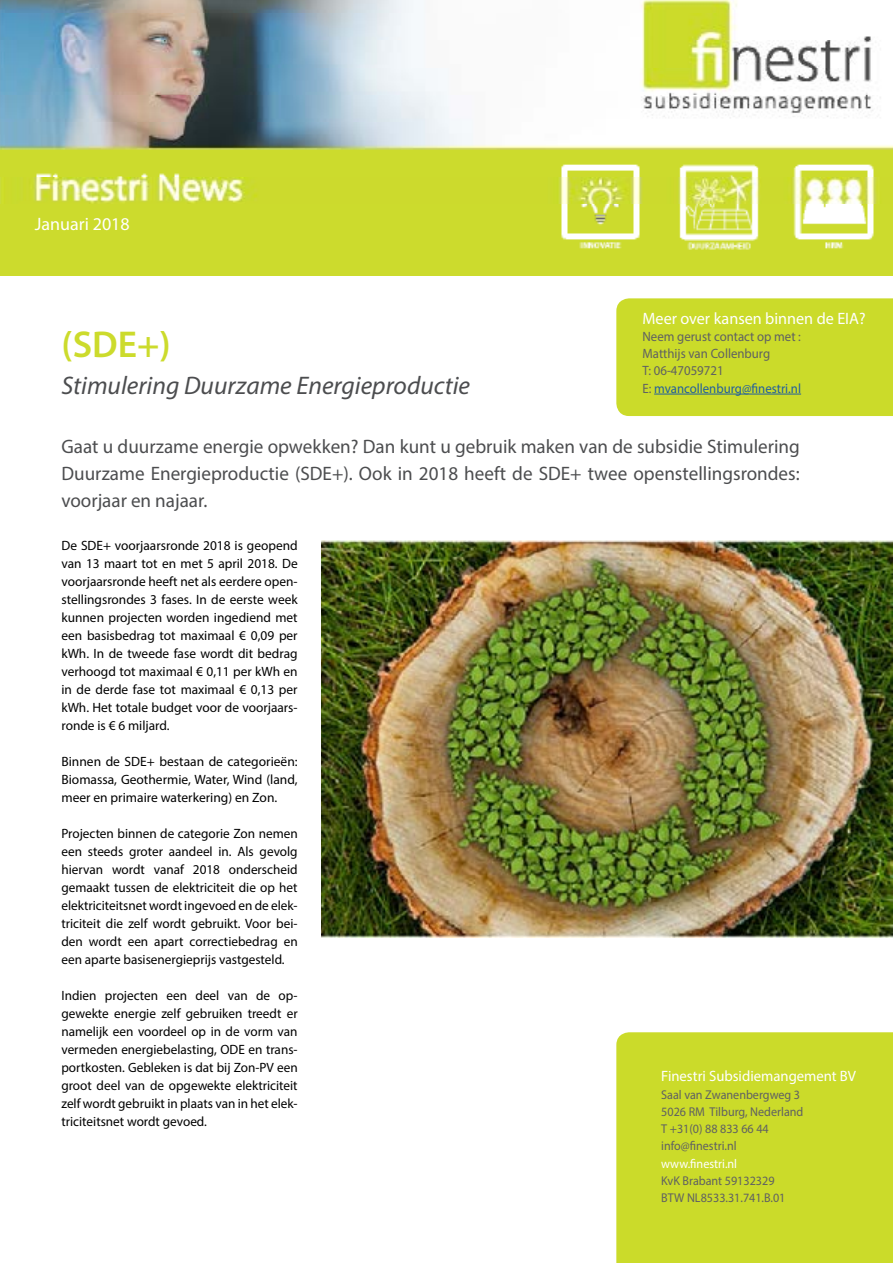
<style>
.page{position:relative;width:893px;height:1263px;background:#fff}
.page>*{position:absolute;margin:0;border:0;box-sizing:border-box;transform-origin:0 0}
.t1{font:600 37.5px "Myriad Pro";color:#ccdb2c}
.t2{font:italic 25.5px "Myriad Pro";color:#4c4d4f}
.t3{font:19.5px/27px "Myriad Pro";color:#4c4d4f;text-align:justify}
.t4{font:18px "Myriad Pro";color:#fff}
.t5{font:16.5px "Myriad Pro";color:#fff}
.t6{font:15px "Myriad Pro";color:#fff}
.t7{font:13.5px/18px "Myriad Pro";color:#000;text-align:justify}
.t8{font:13.5px/17.2px "Myriad Pro";color:#5f6062;scale:.95 1}
.t9{font:12.75px/17.2px "Myriad Pro";color:#5f6062;scale:.95 1}
.t10{font:12.75px "Myriad Pro";color:#fff;scale:.95 1}
.s1{color:#215e9e}
</style>
<div class="page">
<img style="left:0;top:0;width:893px;height:276px">
<div style="left:616px;top:1032px;width:277px;height:231px;background:#cbdb2a"></div>
<img style="left:322px;top:540px;width:571px;height:398px">
<div style="left:616px;top:298px;width:277px;height:118px;background:#cbdb2a"></div>
<hr style="left:654px;top:394px;width:147px;height:1px;background:#215e9e">
<h3 class="t4" style="left:35px;top:213px;width:96px">Januari 2018</h3>
<h1 class="t1" style="left:61px;top:320px;width:111px">(SDE+)</h1>
<h2 class="t2" style="left:61px;top:370px;width:410px">Stimulering Duurzame Energieproductie</h2>
<p class="t5" style="left:642px;top:308px;width:225px">Meer over kansen binnen de EIA?</p>
<p class="t8" style="left:642px;top:328px;width:168px">Neem gerust contact op met :<br>Matthijs van Collenburg<br>T: 06-47059721<br>E: <span class="s1">mvancollenburg@finestri.nl</span></p>
<h3 class="t3" style="left:61px;top:432px;width:740px">Gaat u duurzame energie opwekken? Dan kunt u gebruik maken van de subsidie Stimulering Duurzame Energieproductie (SDE+). Ook in 2018 heeft de SDE+ twee openstellingsrondes: voorjaar en najaar.</h3>
<p class="t7" style="left:61px;top:536px;width:238px">De SDE+ voorjaarsronde 2018 is geopend van 13 maart tot en met 5 april 2018. De voorjaarsronde heeft net als eerdere open&shy;stellingsrondes 3 fases. In de eerste week kunnen projecten worden ingediend met een basisbedrag tot maximaal € 0,09 per kWh. In de tweede fase wordt dit bedrag verhoogd tot maximaal € 0,11 per kWh en in de derde fase tot maximaal € 0,13 per kWh. Het totale budget voor de voorjaars&shy;ronde is € 6 miljard.</p>
<p class="t7" style="left:61px;top:752px;width:238px">Binnen de SDE+ bestaan de categorieën:<br>Biomassa, Geothermie, Water, Wind (land, meer en primaire waterkering) en Zon.</p>
<p class="t7" style="left:61px;top:824px;width:238px">Projecten binnen de categorie Zon nemen een steeds groter aandeel in. Als gevolg hiervan wordt vanaf 2018 onderscheid gemaakt tussen de elektriciteit die op het elektriciteitsnet wordt ingevoed en de elek&shy;triciteit die zelf wordt gebruikt. Voor bei&shy;den wordt een apart correctiebedrag en een aparte basisenergieprijs vastgesteld.</p>
<p class="t7" style="left:61px;top:986px;width:238px">Indien projecten een deel van de op&shy;gewekte energie zelf gebruiken treedt er namelijk een voordeel op in de vorm van vermeden energiebelasting, ODE en trans&shy;portkosten. Gebleken is dat bij Zon-PV een groot deel van de opgewekte elektriciteit zelf wordt gebruikt in plaats van in het elek&shy;triciteitsnet wordt gevoed.</p>
<p class="t6" style="left:661px;top:1067px;width:196px">Finestri Subsidiemangement BV</p>
<p class="t9" style="left:661px;top:1085px;width:151px">Saal van Zwanenbergweg 3<br>5026 RM Tilburg, Nederland<br>T +31(0) 88 833 66 44 info@finestri.nl</p>
<p class="t10" style="left:661px;top:1155px;width:81px">www.finestri.nl</p>
<p class="t9" style="left:661px;top:1172px;width:132px">KvK Brabant 59132329<br>BTW NL8533.31.741.B.01</p>
</div>
